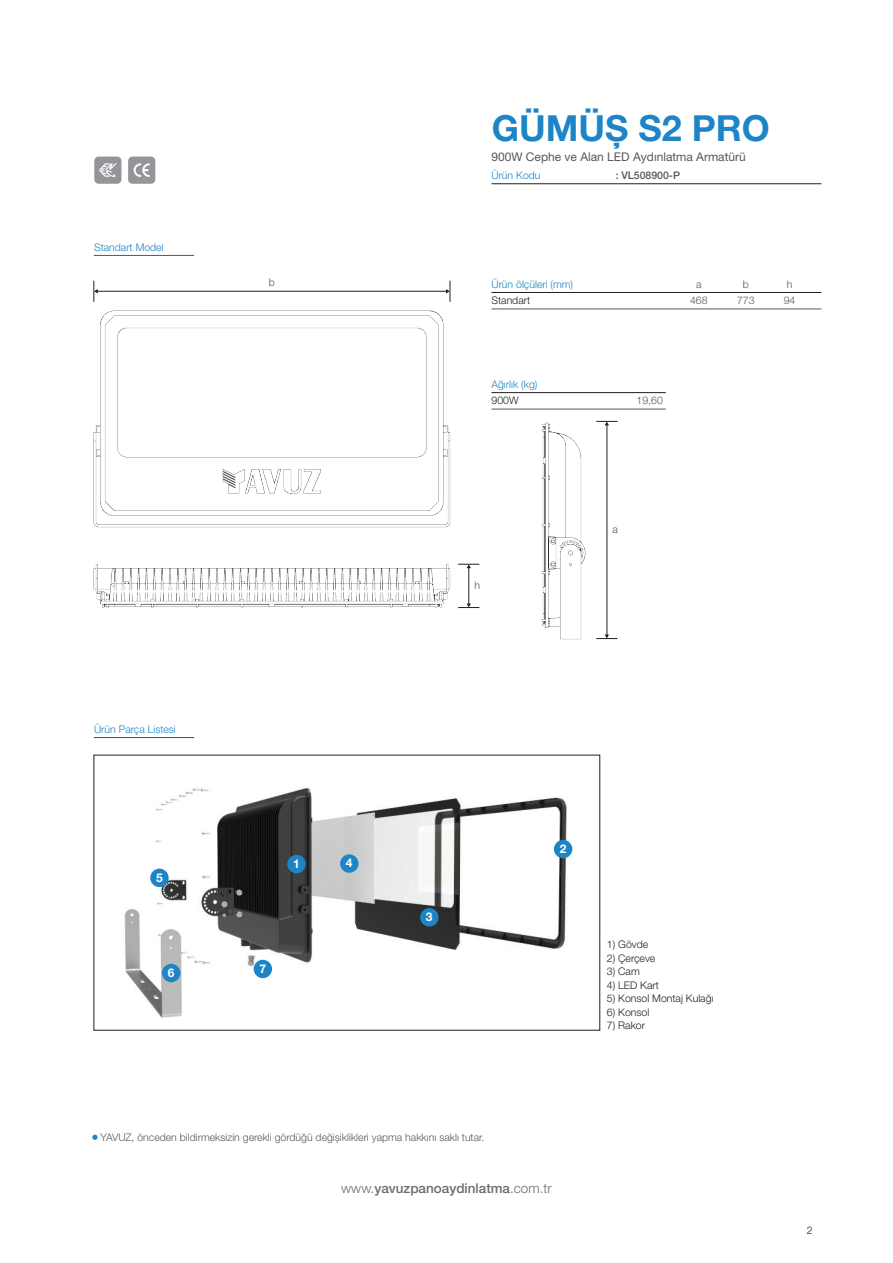
<style>
.page{position:relative;width:893px;height:1263px;background:#fff}
.page>*{position:absolute;margin:0;border:0;box-sizing:border-box;transform-origin:0 0}
.t1{font:700 36px "Helvetica Neue LT Pro";color:#1d85c7}
.t2{font:500 13.5px "Helvetica Neue LT Pro";color:#6c6d70}
.t3{font:12px "Helvetica Neue LT Pro";color:#57585a}
.t4{font:700 12px "Helvetica Neue LT Pro";color:#fff}
.t5{font:300 10.5px "Helvetica Neue LT Pro";color:#57585a}
.t6{font:300 10.5px "Helvetica Neue LT Pro";color:#231f20}
.t7{font:300 10.5px "Helvetica Neue LT Pro";color:#1d85c7}
.t8{font:500 10.5px "Helvetica Neue LT Pro";color:#57585a}
.s1{font-weight:300}
</style>
<div class="page">
<img style="left:93px;top:310px;width:387px;height:298px">
<img style="left:542px;top:420px;width:76px;height:220px">
<hr style="left:491px;top:183px;width:330px;height:1px;background:#231f20">
<hr style="left:491px;top:292px;width:330px;height:1px;background:#231f20">
<hr style="left:94px;top:255px;width:100px;height:1px;background:#57585a">
<hr style="left:491px;top:309px;width:330px;height:1px;background:#57585a">
<hr style="left:491px;top:392px;width:175px;height:1px;background:#231f20">
<hr style="left:491px;top:409px;width:175px;height:1px;background:#57585a">
<div style="left:94px;top:157px;width:27px;height:27px;background:#939598;border-radius:4px"></div>
<svg style="left:99px;top:163px;width:18px;height:14px"></svg>
<div style="left:128px;top:157px;width:27px;height:27px;background:#939598;border-radius:4px"></div>
<svg style="left:134px;top:163px;width:16px;height:14px"></svg>
<hr style="left:97px;top:291px;width:350px;height:1px;background:#231f20">
<svg style="left:94px;top:281px;width:4px;height:21px"></svg>
<svg style="left:446px;top:281px;width:5px;height:21px"></svg>
<hr style="left:607px;top:425px;width:1px;height:211px;background:#231f20">
<svg style="left:596px;top:421px;width:21px;height:4px"></svg>
<svg style="left:596px;top:635px;width:21px;height:4px"></svg>
<hr style="left:468px;top:567px;width:1px;height:38px;background:#231f20">
<svg style="left:458px;top:564px;width:21px;height:4px"></svg>
<svg style="left:458px;top:603px;width:21px;height:5px"></svg>
<svg style="left:92px;top:1135px;width:6px;height:5px"></svg>
<div style="left:362px;top:468px;width:57px;height:28px;background:#fff"></div>
<img style="left:97px;top:737px;width:504px;height:294px">
<div style="left:287px;top:855px;width:19px;height:18px;background:#1d85c7;border-radius:50%"></div>
<div style="left:554px;top:840px;width:18px;height:18px;background:#1d85c7;border-radius:50%"></div>
<div style="left:420px;top:908px;width:19px;height:18px;background:#1d85c7;border-radius:50%"></div>
<div style="left:340px;top:854px;width:18px;height:19px;background:#1d85c7;border-radius:50%"></div>
<div style="left:150px;top:869px;width:19px;height:18px;background:#1d85c7;border-radius:50%"></div>
<div style="left:162px;top:964px;width:18px;height:18px;background:#1d85c7;border-radius:50%"></div>
<div style="left:254px;top:960px;width:18px;height:18px;background:#1d85c7;border-radius:50%"></div>
<hr style="left:94px;top:737px;width:100px;height:1px;background:#57585a">
<p class="t7" style="left:94px;top:240px;width:71px">Standart Model</p>
<p class="t5" style="left:269px;top:276px;width:8px">b</p>
<h1 class="t1" style="left:492px;top:106px;width:280px">GÜMÜȘ S2 PRO</h1>
<p class="t3" style="left:491px;top:150px;width:256px">900W Cephe ve Alan LED Aydınlatma Armatürü</p>
<p class="t7" style="left:491px;top:169px;width:51px">Ürün Kodu</p>
<p class="t8" style="left:616px;top:169px;width:66px">: VL508900-P</p>
<p class="t7" style="left:491px;top:277px;width:83px">Ürün ölçüleri (mm)</p>
<p class="t6" style="left:491px;top:294px;width:40px">Standart</p>
<p class="t5" style="left:696px;top:277px;width:7px">a</p>
<p class="t5" style="left:743px;top:277px;width:8px">b</p>
<p class="t5" style="left:787px;top:277px;width:7px">h</p>
<p class="t5" style="left:690px;top:294px;width:19px">468</p>
<p class="t5" style="left:737px;top:294px;width:19px">773</p>
<p class="t5" style="left:784px;top:294px;width:13px">94</p>
<p class="t7" style="left:491px;top:377px;width:47px">Ağırlık (kg)</p>
<p class="t6" style="left:491px;top:394px;width:29px">900W</p>
<p class="t5" style="left:637px;top:394px;width:28px">19,60</p>
<p class="t5" style="left:474px;top:579px;width:7px">h</p>
<p class="t5" style="left:613px;top:523px;width:7px">a</p>
<p class="t7" style="left:94px;top:722px;width:83px">Ürün Parça Listesi</p>
<p class="t4" style="left:156px;top:870px;width:8px">5</p>
<p class="t4" style="left:293px;top:856px;width:8px">1</p>
<p class="t4" style="left:168px;top:965px;width:8px">6</p>
<p class="t4" style="left:260px;top:961px;width:8px">7</p>
<p class="t4" style="left:346px;top:856px;width:8px">4</p>
<p class="t4" style="left:426px;top:909px;width:8px">3</p>
<p class="t4" style="left:560px;top:841px;width:8px">2</p>
<p class="t5" style="left:100px;top:1130px;width:385px">YAVUZ, önceden bildirmeksizin gerekli gördüğü değișiklikleri yapma hakkını saklı tutar.</p>
<p class="t2" style="left:341px;top:1180px;width:212px"><span class="s1">www.</span>yavuzpanoaydinlatma<span class="s1">.com.tr</span></p>
<p class="t6" style="left:607px;top:938px;width:43px">1) Gövde</p>
<p class="t6" style="left:607px;top:951px;width:50px">2) Çerçeve</p>
<p class="t6" style="left:607px;top:965px;width:34px">3) Cam</p>
<p class="t6" style="left:607px;top:978px;width:53px">4) LED Kart</p>
<p class="t6" style="left:607px;top:992px;width:108px">5) Konsol Montaj Kulağı</p>
<p class="t6" style="left:607px;top:1005px;width:44px">6) Konsol</p>
<p class="t6" style="left:607px;top:1019px;width:40px">7) Rakor</p>
<p class="t6" style="left:807px;top:1224px;width:7px">2</p>
</div>
